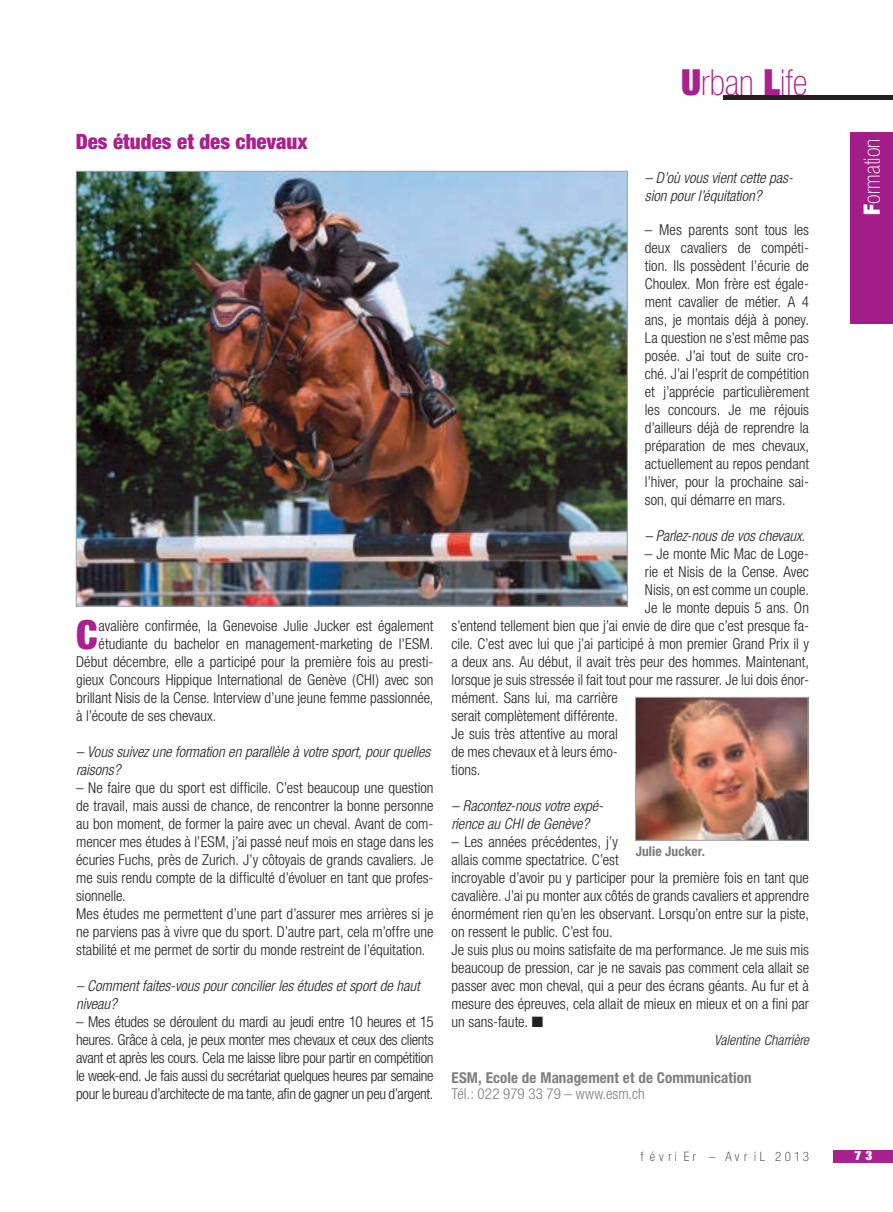
<style>
.page{position:relative;width:893px;height:1212px;background:#fff}
.page>*{position:absolute;margin:0;border:0;box-sizing:border-box;transform-origin:0 0}
.t1{font:900 condensed 40.2px "Helvetica Neue";color:#a9218e}
.t2{font:100 condensed 36px "Helvetica Neue";color:#a9218e}
.t3{font:100 condensed 22.5px "Helvetica Neue";color:#fff}
.t4{font:900 condensed 21px "Helvetica Neue";color:#a9218e}
.t5{font:300 condensed 15px/18px "Helvetica Neue";color:#231f20}
.t6{font:italic 300 condensed 15px/18px "Helvetica Neue";color:#231f20}
.t7{font:700 condensed 15px "Helvetica Neue";letter-spacing:.005em;color:#7c7e81}
.t8{font:300 condensed 15px "Helvetica Neue";color:#7c7e81}
.t9{font:italic 300 condensed 14.25px "Helvetica Neue";color:#231f20}
.t10{font:700 condensed 13.5px "Helvetica Neue";letter-spacing:.01em;color:#7a7c7f}
.t11{font:100 condensed 12.9px "Helvetica Neue";letter-spacing:.27em;color:#231f20}
.t12{font:900 expanded 12.9px "Helvetica Neue";color:#fff}
.s1{font-weight:900;font-stretch:expanded}
</style>
<div class="page">
<div style="left:833px;top:1149px;width:60px;height:13px;background:#a9218e"></div>
<div style="left:723px;top:95px;width:170px;height:5px;background:#231f20"></div>
<div style="left:849px;top:132px;width:44px;height:192px;background:#a21d88"></div>
<img style="left:635px;top:697px;width:173px;height:143px">
<img style="left:76px;top:171px;width:552px;height:436px">
<h3 class="t4" style="left:76px;top:129px;width:233px">Des études et des chevaux</h3>
<h1 class="t1" style="left:76px;top:610px;width:23px">C</h1>
<p class="t5" style="left:99px;top:616px;width:336px">avalière confirmée, la Genevoise Julie Jucker est également</p>
<p class="t5" style="left:99px;top:634px;width:336px">étudiante du bachelor en management-marketing de l’ESM.</p>
<p class="t5" style="left:76px;top:652px;width:359px">Début décembre, elle a participé pour la première fois au presti-</p>
<p class="t5" style="left:76px;top:670px;width:359px">gieux Concours Hippique International de Genève (CHI) avec son</p>
<p class="t5" style="left:76px;top:688px;width:359px">brillant Nisis de la Cense. Interview d’une jeune femme passionnée,</p>
<p class="t5" style="left:76px;top:706px;width:142px">à l’écoute de ses chevaux.</p>
<p class="t6" style="left:76px;top:742px;width:356px">– Vous suivez une formation en parallèle à votre sport, pour quelles raisons?</p>
<p class="t5" style="left:76px;top:778px;width:359px">– Ne faire que du sport est difficile. C’est beaucoup une question de travail, mais aussi de chance, de rencontrer la bonne personne au bon moment, de former la paire avec un cheval. Avant de com&shy;mencer mes études à l’ESM, j’ai passé neuf mois en stage dans les écuries Fuchs, près de Zurich. J’y côtoyais de grands cavaliers. Je me suis rendu compte de la difficulté d’évoluer en tant que profes&shy;sionnelle.<br>Mes études me permettent d’une part d’assurer mes arrières si je ne parviens pas à vivre que du sport. D’autre part, cela m’offre une stabilité et me permet de sortir du monde restreint de l’équitation.</p>
<p class="t6" style="left:76px;top:976px;width:345px">– Comment faites-vous pour concilier les études et sport de haut niveau?</p>
<p class="t5" style="left:76px;top:1012px;width:359px;text-align:justify">– Mes études se déroulent du mardi au jeudi entre 10 heures et 15 heures. Grâce à cela, je peux monter mes chevaux et ceux des clients avant et après les cours. Cela me laisse libre pour partir en compétition le week-end. Je fais aussi du secrétariat quelques heures par semaine pour le bureau d’architecte de ma tante, afin de gagner un peu d’argent.</p>
<h2 class="t2" style="left:681px;top:62px;width:128px"><span class="s1">U</span>rban <span class="s1">L</span>ife</h2>
<p class="t6" style="left:645px;top:168px;width:148px">– D’où vous vient cette pas&shy;sion pour l’équitation?</p>
<p class="t5" style="left:645px;top:220px;width:166px;text-align:justify">– Mes parents sont tous les deux cavaliers de compéti&shy;tion. Ils possèdent l’écurie de Choulex. Mon frère est égale&shy;ment cavalier de métier. A 4 ans, je montais déjà à poney.<br>La question ne s’est même pas posée. J’ai tout de suite cro&shy;ché. J’ai l’esprit de compétition et j’apprécie particulièrement les concours. Je me réjouis d’ailleurs déjà de reprendre la préparation de mes chevaux, actuellement au repos pendant l’hiver, pour la prochaine sai&shy;son, qui démarre en mars.</p>
<p class="t6" style="left:645px;top:526px;width:162px">– Parlez-nous de vos chevaux.</p>
<p class="t5" style="left:645px;top:544px;width:166px">– Je monte Mic Mac de Loge-</p>
<p class="t5" style="left:645px;top:562px;width:166px">rie et Nisis de la Cense. Avec</p>
<p class="t5" style="left:645px;top:580px;width:166px">Nisis, on est comme un couple.</p>
<p class="t5" style="left:645px;top:598px;width:166px">Je le monte depuis 5 ans. On</p>
<p class="t5" style="left:452px;top:616px;width:359px">s’entend tellement bien que j’ai envie de dire que c’est presque fa-</p>
<p class="t5" style="left:452px;top:634px;width:359px">cile. C’est avec lui que j’ai participé à mon premier Grand Prix il y</p>
<p class="t5" style="left:452px;top:652px;width:359px">a deux ans. Au début, il avait très peur des hommes. Maintenant,</p>
<p class="t5" style="left:452px;top:670px;width:359px">lorsque je suis stressée il fait tout pour me rassurer. Je lui dois énor-</p>
<p class="t5" style="left:452px;top:688px;width:168px">mément. Sans lui, ma carrière</p>
<p class="t5" style="left:452px;top:706px;width:168px">serait complètement différente.</p>
<p class="t5" style="left:452px;top:724px;width:168px">Je suis très attentive au moral</p>
<p class="t5" style="left:452px;top:742px;width:168px">de mes chevaux et à leurs émo-</p>
<p class="t5" style="left:452px;top:760px;width:30px">tions.</p>
<p class="t6" style="left:452px;top:796px;width:152px">– Racontez-nous votre expé&shy;rience au CHI de Genève?</p>
<p class="t5" style="left:452px;top:832px;width:359px">– Les années précédentes, j’y<br>allais comme spectatrice. C’est<br>incroyable d’avoir pu y participer pour la première fois en tant que cavalière. J’ai pu monter aux côtés de grands cavaliers et apprendre énormément rien qu’en les observant. Lorsqu’on entre sur la piste, on ressent le public. C’est fou.<br>Je suis plus ou moins satisfaite de ma performance. Je me suis mis beaucoup de pression, car je ne savais pas comment cela allait se passer avec mon cheval, qui a peur des écrans géants. Au fur et à mesure des épreuves, cela allait de mieux en mieux et on a fini par un sans-faute. ■</p>
<p class="t9" style="left:714px;top:1031px;width:96px">Valentine Charrière</p>
<p class="t7" style="left:452px;top:1068px;width:302px">ESM, Ecole de Management et de Communication</p>
<p class="t8" style="left:452px;top:1085px;width:195px">Tél.: 022 979 33 79 – www.esm.ch</p>
<p class="t10" style="left:636px;top:842px;width:71px">Julie Jucker.</p>
<h3 class="t3" style="left:859px;top:214px;width:78px;rotate:-90deg"><span class="s1">F</span>ormation</h3>
<p class="t11" style="left:641px;top:1149px;width:170px">f évri Er – Avr iL 2013</p>
<p class="t12" style="left:854px;top:1147px;width:19px">7 3</p>
</div>
